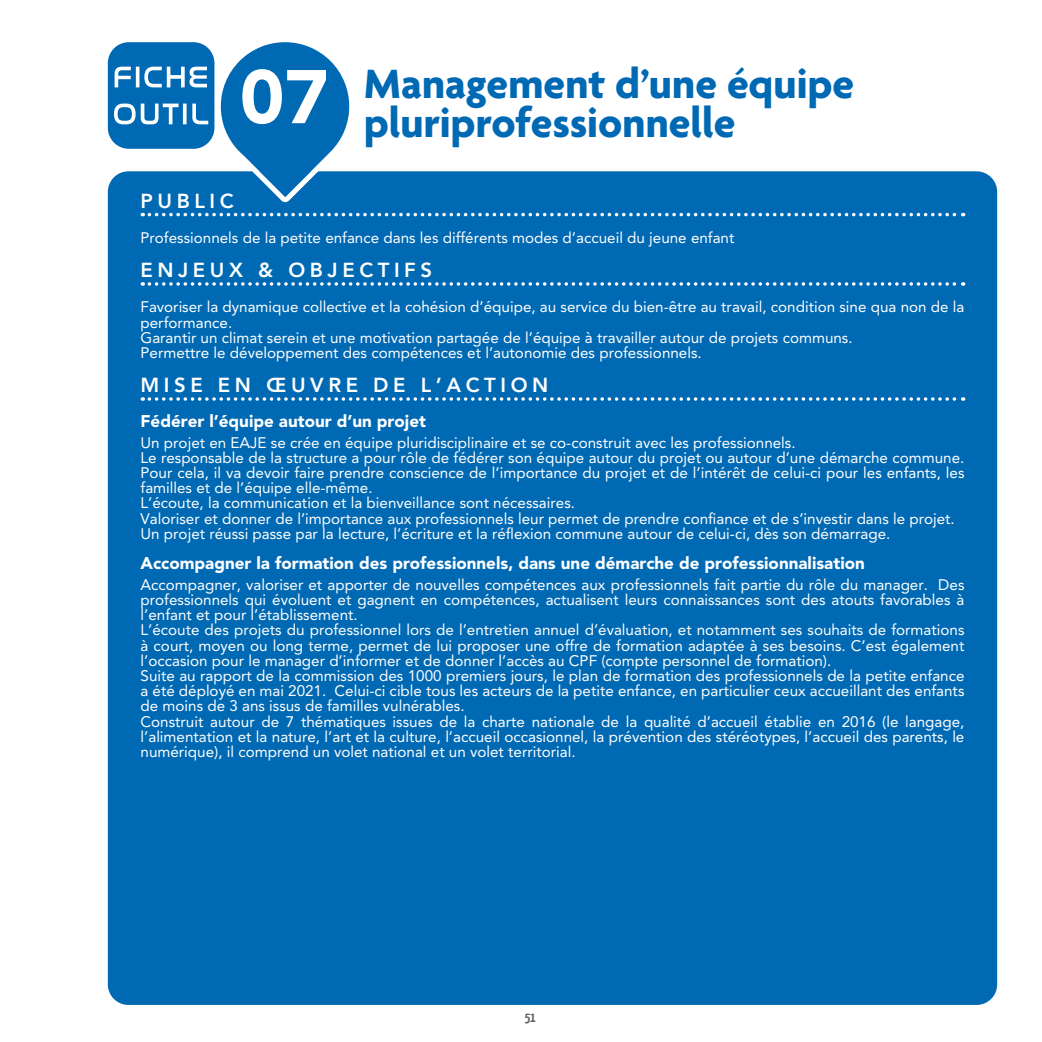
<style>
.page{position:relative;width:1042px;height:1042px;background:#fff}
.page>*{position:absolute;margin:0;border:0;box-sizing:border-box;transform-origin:0 0}
.t1{font:700 44.27px/39.2px "Agenda";color:#0069b4}
.t2{font:800 20.3px "Avenir";letter-spacing:.225em;color:#fff}
.t3{font:900 16.97px "Avenir LT Std";color:#fff}
.t4{font:15.22px/15.2px "Avenir LT Std";color:#fff}
.t5{font:700 14px "Yanone Kaffeesatz";color:#646363}
</style>
<div class="page">
<div style="left:108px;top:42px;width:106px;height:107px;background:#0069b4;border-radius:21px"></div>
<div style="left:108px;top:171px;width:889px;height:834px;background:#0069b4;border-radius:21px"></div>
<svg style="left:114px;top:42px;width:243px;height:161px"></svg>
<svg style="left:149px;top:213px;width:814px;height:3px"></svg>
<svg style="left:149px;top:282px;width:814px;height:4px"></svg>
<svg style="left:149px;top:397px;width:814px;height:4px"></svg>
<h1 class="t1" style="left:240px;top:67px;width:616px;text-indent:124px">Management d’une équipe<br><sup>07</sup> pluriprofessionnelle</h1>
<h2 class="t2" style="left:141px;top:185px;width:95px">PUBLIC</h2>
<p class="t4" style="left:141px;top:230px;width:595px">Professionnels de la petite enfance dans les différents modes d’accueil du jeune enfant</p>
<h2 class="t2" style="left:141px;top:254px;width:293px">ENJEUX &amp; OBJECTIFS</h2>
<p class="t4" style="left:141px;top:299px;width:825px">Favoriser la dynamique collective et la cohésion d’équipe, au service du bien-être au travail, condition sine qua non de la performance.<br>Garantir un climat serein et une motivation partagée de l’équipe à travailler autour de projets communs.<br>Permettre le développement des compétences et l’autonomie des professionnels.</p>
<h2 class="t2" style="left:141px;top:369px;width:409px">MISE EN ŒUVRE DE L’ACTION</h2>
<p class="t3" style="left:141px;top:411px;width:287px">Fédérer l’équipe autour d’un projet</p>
<p class="t4" style="left:141px;top:435px;width:825px">Un projet en EAJE se crée en équipe pluridisciplinaire et se co-construit avec les professionnels.<br>Le responsable de la structure a pour rôle de fédérer son équipe autour du projet ou autour d’une démarche commune.<br>Pour cela, il va devoir faire prendre conscience de l’importance du projet et de l’intérêt de celui-ci pour les enfants, les familles et de l’équipe elle-même.<br>L’écoute, la communication et la bienveillance sont nécessaires.<br>Valoriser et donner de l’importance aux professionnels leur permet de prendre confiance et de s’investir dans le projet.<br>Un projet réussi passe par la lecture, l’écriture et la réflexion commune autour de celui-ci, dès son démarrage.</p>
<p class="t3" style="left:141px;top:553px;width:726px">Accompagner la formation des professionnels, dans une démarche de professionnalisation</p>
<p class="t4" style="left:141px;top:577px;width:825px">Accompagner, valoriser et apporter de nouvelles compétences aux professionnels fait partie du rôle du manager. Des professionnels qui évoluent et gagnent en compétences, actualisent leurs connaissances sont des atouts favorables à l’enfant et pour l’établissement.<br>L’écoute des projets du professionnel lors de l’entretien annuel d’évaluation, et notamment ses souhaits de formations à court, moyen ou long terme, permet de lui proposer une offre de formation adaptée à ses besoins. C’est également l’occasion pour le manager d’informer et de donner l’accès au CPF (compte personnel de formation).<br>Suite au rapport de la commission des 1000 premiers jours, le plan de formation des professionnels de la petite enfance a été déployé en mai 2021. Celui-ci cible tous les acteurs de la petite enfance, en particulier ceux accueillant des enfants de moins de 3 ans issus de familles vulnérables.<br>Construit autour de 7 thématiques issues de la charte nationale de la qualité d’accueil établie en 2016 (le langage, l’alimentation et la nature, l’art et la culture, l’accueil occasionnel, la prévention des stéréotypes, l’accueil des parents, le numérique), il comprend un volet national et un volet territorial.</p>
<p class="t5" style="left:525px;top:1009px;width:13px">51</p>
</div>
